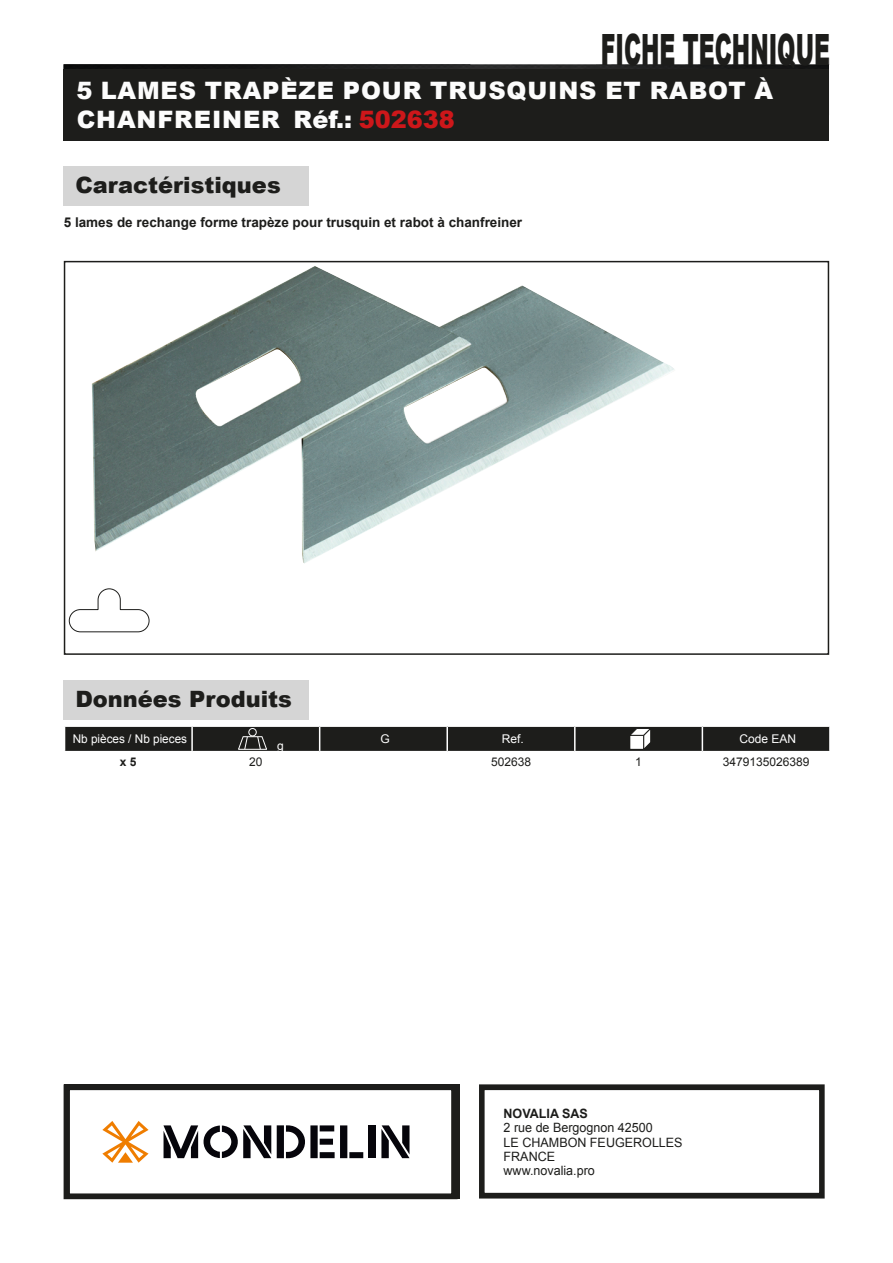
<style>
.page{position:relative;width:893px;height:1263px;background:#fff}
.page>*{position:absolute;margin:0;border:0;box-sizing:border-box;transform-origin:0 0}
.t1{font:900 43.2px "Arial";color:#1d1d1b;scale:.51 1}
.t2{font:900 24px/28.8px "Arial";letter-spacing:.035em;color:#fcfcfc}
.t3{font:900 22.5px "Arial";color:#1d1d1b}
.t4{font:700 13.5px "Arial";color:#1d1d1b}
.t5{font:12.9px/14.2px "Arial";color:#1d1d1b}
.t6{font:700 12.9px "Arial";color:#1d1d1b}
.t7{font:12px "Arial";color:#fff}
.t8{font:12px "Arial";color:#1d1d1b}
.t9{font:700 12px "Arial";color:#1d1d1b}
.s1{color:#cd171a}
</style>
<div class="page">
<img style="left:64px;top:64px;width:765px;height:5px">
<div style="left:64px;top:69px;width:765px;height:71px;background:#1d1d1b"></div>
<div style="left:479px;top:1084px;width:346px;height:114px;border:6px solid #1d1d1b"></div>
<div style="left:64px;top:166px;width:245px;height:39px;background:#d5d5d5"></div>
<div style="left:64px;top:261px;width:765px;height:394px;border:2px solid #1d1d1b"></div>
<div style="left:64px;top:680px;width:245px;height:39px;background:#d5d5d5"></div>
<svg style="left:65px;top:726px;width:765px;height:26px;background:#353533"></svg>
<img style="left:92px;top:266px;width:582px;height:297px">
<svg style="left:69px;top:588px;width:81px;height:44px"></svg>
<div style="left:64px;top:1084px;width:393px;height:115px;border:6px solid #1d1d1b"></div>
<svg style="left:277px;top:1125px;width:86px;height:33px"></svg>
<div style="left:369px;top:1125px;width:7px;height:33px;background:#06050b"></div>
<svg style="left:381px;top:1125px;width:28px;height:33px"></svg>
<svg style="left:102px;top:1121px;width:47px;height:42px"></svg>
<svg style="left:164px;top:1125px;width:107px;height:33px"></svg>
<h1 class="t1" style="left:601px;top:18px;width:451px">FICHE TECHNIQUE</h1>
<h2 class="t2" style="left:76px;top:75px;width:698px">5 LAMES TRAPÈZE POUR TRUSQUINS ET RABOT À<br>CHANFREINER Réf.: <span class="s1">502638</span></h2>
<h3 class="t3" style="left:75px;top:168px;width:207px">Caractéristiques</h3>
<p class="t4" style="left:64px;top:213px;width:460px">5 lames de rechange forme trapèze pour trusquin et rabot à chanfreiner</p>
<h3 class="t3" style="left:75px;top:682px;width:218px">Données Produits</h3>
<p class="t7" style="left:73px;top:731px;width:116px">Nb pièces / Nb pieces</p>
<p class="t7" style="left:277px;top:737px;width:8px">g</p>
<p class="t7" style="left:380px;top:731px;width:11px">G</p>
<p class="t7" style="left:502px;top:731px;width:24px">Ref.</p>
<p class="t7" style="left:739px;top:731px;width:58px">Code EAN</p>
<p class="t9" style="left:120px;top:754px;width:18px">x 5</p>
<p class="t8" style="left:249px;top:754px;width:15px">20</p>
<p class="t8" style="left:491px;top:754px;width:42px">502638</p>
<p class="t8" style="left:635px;top:754px;width:8px">1</p>
<p class="t8" style="left:723px;top:754px;width:88px">3479135026389</p>
<p class="t6" style="left:504px;top:1105px;width:86px">NOVALIA SAS</p>
<p class="t5" style="left:504px;top:1121px;width:181px">2 rue de Bergognon 42500<br>LE CHAMBON FEUGEROLLES<br>FRANCE<br>www.novalia.pro</p>
</div>
